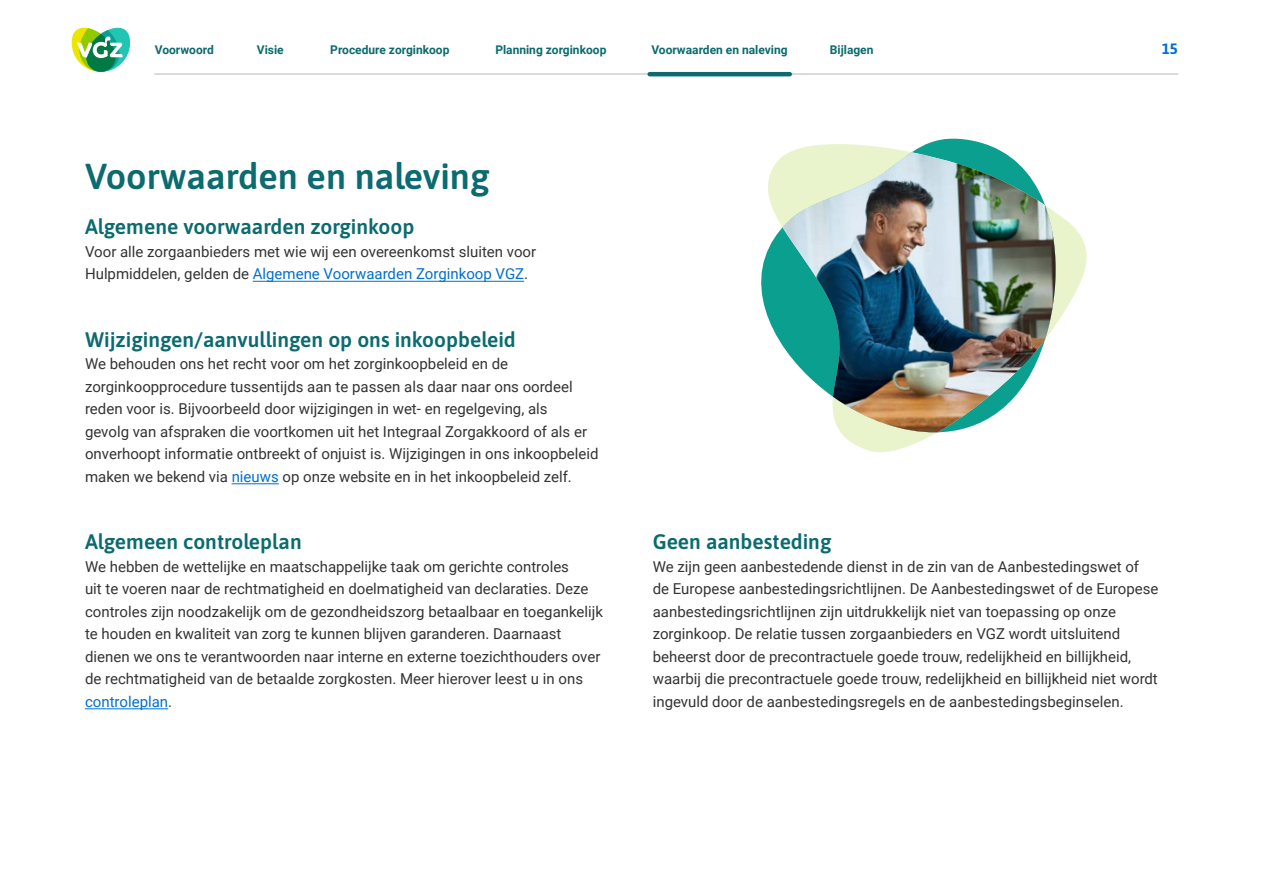
<style>
.page{position:relative;width:1263px;height:893px;background:#fff}
.page>*{position:absolute;margin:0;border:0;box-sizing:border-box;transform-origin:0 0}
.H1_Kop{font:600 36px "Asap";color:#0b6b6f}
.H2_Kop{font:600 21px "Asap";color:#0b6b6f}
.Platte_tekst{font:15px/22.5px "Roboto";color:#333}
.t1{font:700 15px "Asap";color:#006fce}
.t2{font:700 12px "Roboto";color:#0b6b6f}
.s1{color:#006fce}
</style>
<div class="page">
<svg style="left:72px;top:27px;width:58px;height:45px"></svg>
<hr style="left:155px;top:73px;width:1023px;height:2px;background:#c2c2c2">
<hr style="left:650px;top:72px;width:140px;height:4px;background:#0b6b6f">
<hr style="left:253px;top:281px;width:271px;height:1px;background:#006fce">
<hr style="left:232px;top:483px;width:47px;height:1px;background:#006fce">
<hr style="left:85px;top:708px;width:83px;height:1px;background:#006fce">
<svg style="left:1058px;top:214px;width:29px;height:107px;fill:#e9f4cc"></svg>
<svg style="left:761px;top:138px;width:297px;height:315px"></svg>
<img style="left:782px;top:152px;width:275px;height:281px">
<p class="t2" style="left:155px;top:41px;width:61px">Voorwoord</p>
<p class="t2" style="left:257px;top:41px;width:28px">Visie</p>
<p class="t2" style="left:330px;top:41px;width:121px">Procedure zorginkoop</p>
<p class="t2" style="left:495px;top:41px;width:113px">Planning zorginkoop</p>
<p class="t2" style="left:651px;top:41px;width:138px">Voorwaarden en naleving</p>
<p class="t2" style="left:830px;top:41px;width:45px">Bijlagen</p>
<p class="t1" style="left:1162px;top:39px;width:18px">15</p>
<h1 class="H1_Kop" style="left:85px;top:151px;width:406px">Voorwaarden en naleving</h1>
<p class="H2_Kop" style="left:85px;top:212px;width:331px">Algemene voorwaarden zorginkoop</p>
<p class="Platte_tekst" style="left:85px;top:239px;width:453px">Voor alle zorgaanbieders met wie wij een overeenkomst sluiten voor<br>Hulpmiddelen, gelden de <span class="s1">Algemene Voorwaarden Zorginkoop VGZ</span>.</p>
<p class="H2_Kop" style="left:85px;top:325px;width:432px">Wijzigingen/aanvullingen op ons inkoopbeleid</p>
<p class="Platte_tekst" style="left:85px;top:352px;width:515px">We behouden ons het recht voor om het zorginkoopbeleid en de zorginkoopprocedure tussentijds aan te passen als daar naar ons oordeel reden voor is. Bijvoorbeeld door wijzigingen in wet- en regelgeving, als<br>gevolg van afspraken die voortkomen uit het Integraal Zorgakkoord of als er onverhoopt informatie ontbreekt of onjuist is. Wijzigingen in ons inkoopbeleid maken we bekend via <span class="s1">nieuws</span> op onze website en in het inkoopbeleid zelf.</p>
<p class="H2_Kop" style="left:85px;top:527px;width:218px">Algemeen controleplan</p>
<p class="Platte_tekst" style="left:85px;top:554px;width:519px">We hebben de wettelijke en maatschappelijke taak om gerichte controles<br>uit te voeren naar de rechtmatigheid en doelmatigheid van declaraties. Deze controles zijn noodzakelijk om de gezondheidszorg betaalbaar en toegankelijk te houden en kwaliteit van zorg te kunnen blijven garanderen. Daarnaast dienen we ons te verantwoorden naar interne en externe toezichthouders over de rechtmatigheid van de betaalde zorgkosten. Meer hierover leest u in ons <span class="s1">controleplan</span>.</p>
<p class="H2_Kop" style="left:653px;top:527px;width:180px">Geen aanbesteding</p>
<p class="Platte_tekst" style="left:653px;top:554px;width:507px">We zijn geen aanbestedende dienst in de zin van de Aanbestedingswet of de Europese aanbestedingsrichtlijnen. De Aanbestedingswet of de Europese aanbestedingsrichtlijnen zijn uitdrukkelijk niet van toepassing op onze zorginkoop. De relatie tussen zorgaanbieders en VGZ wordt uitsluitend beheerst door de precontractuele goede trouw, redelijkheid en billijkheid, waarbij die precontractuele goede trouw, redelijkheid en billijkheid niet wordt ingevuld door de aanbestedingsregels en de aanbestedingsbeginselen.</p>
</div>
